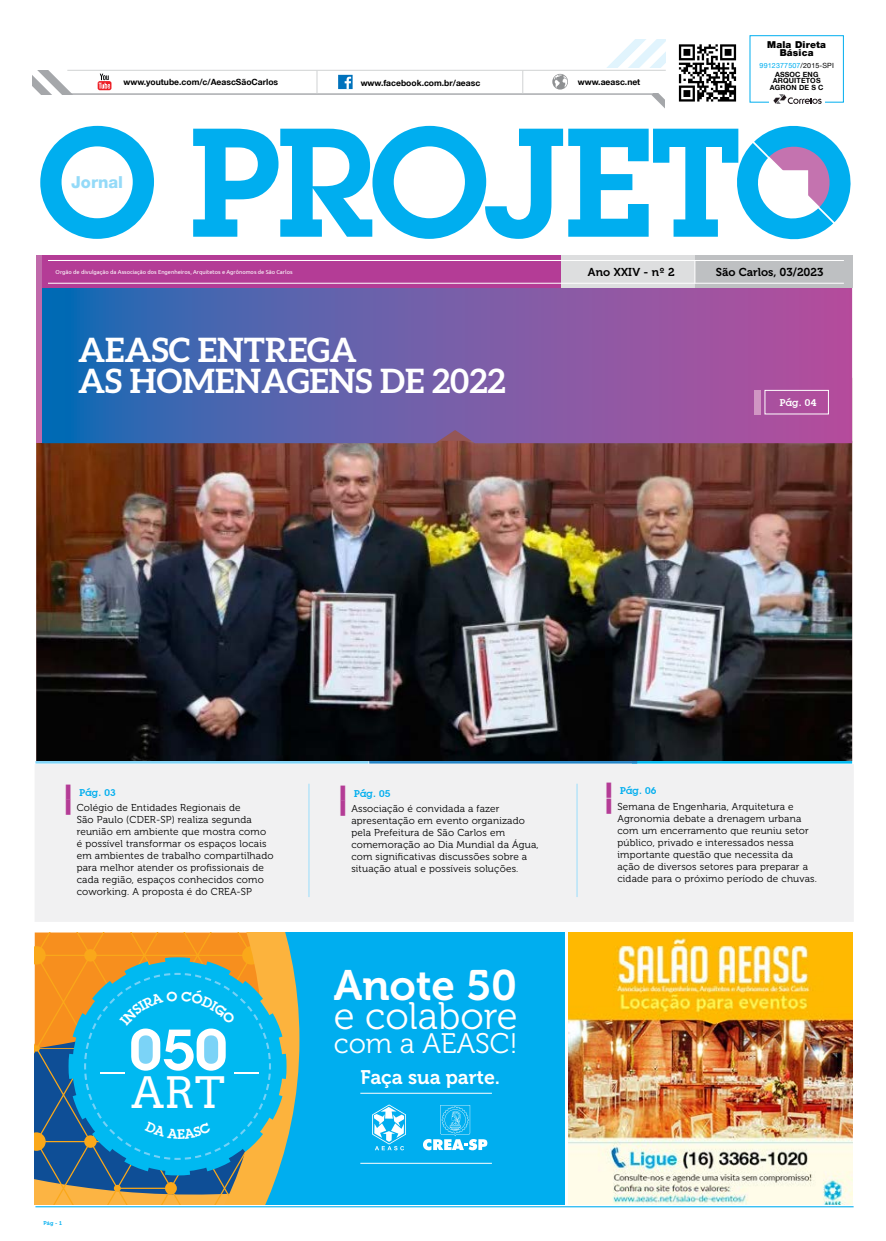
<style>
.page{position:relative;width:886px;height:1241px;background:#fff}
.page>*{position:absolute;margin:0;border:0;box-sizing:border-box;transform-origin:0 0}
.t1{font:700 56.38px "TR Mc Lean";color:#fff}
.t2{font:43.25px "Arvo";color:#fff}
.t3{font:42.38px "Museo 700";color:#fff}
.t4{font:38.25px "Museo 300";color:#fff}
.t5{font:700 33.5px/31px "Aleo";color:#fff}
.t6{font:28.25px "Museo 300";color:#fff}
.t7{font:19.62px "Museo 700";color:#fff}
.t8{font:800 16.5px "Helvetica Neue LT";color:#94daf8}
.t9{font:11.38px "Museo 700";color:#000}
.t10{font:11.38px "Museo 700";letter-spacing:.02em;color:#000}
.t11{font:10px/12px "Museo 300";letter-spacing:.02em;color:#000}
.t12{font:700 9.62px "TR Mc Lean";letter-spacing:.02em;color:#00aeef}
.t13{font:700 9.62px "TR Mc Lean";color:#fff}
.t14{font:900 9.5px/8.5px "Helvetica Neue LT";letter-spacing:.02em;color:#000;text-align:center}
.t15{font:700 8.5px "Helvetica Neue LT";color:#000}
.t16{font:7.12px/8.5px "Helvetica Neue LT";letter-spacing:.02em;color:#00aeef;text-align:center}
.t17{font:700 7.12px/6.6px "Helvetica Neue LT";letter-spacing:.02em;color:#000;text-align:center}
.t18{font:5.75px "Ubuntu";color:#fff}
.t19{font:5.5px "Museo 700";color:#00aeef}
.s1{color:#000}
.s2{font-weight:700;color:#000}
.s3{font-family:"Arial";font-weight:400;font-size:12.5px;color:#b43c96}
.s4{font-family:"Arial";font-size:12.5px;color:#b43c96}
</style>
<div class="page">
<img style="left:36px;top:443px;width:816px;height:318px">
<svg style="left:42px;top:288px;width:810px;height:155px;background:#6e5da8"></svg>
<div style="left:646px;top:764px;width:208px;height:157px;background:#f1f1f2"></div>
<div style="left:564px;top:764px;width:82px;height:157px;background:#f1f1f2"></div>
<div style="left:36px;top:255px;width:525px;height:33px;background:#b43c96"></div>
<div style="left:36px;top:255px;width:6px;height:188px;background:#c069aa"></div>
<div style="left:561px;top:255px;width:134px;height:33px;background:#dddedf"></div>
<div style="left:695px;top:255px;width:157px;height:33px;background:#bec0c2"></div>
<hr style="left:67px;top:93px;width:589px;height:2px;background:#a5a7aa">
<svg style="left:32px;top:70px;width:47px;height:25px"></svg>
<svg style="left:608px;top:39px;width:58px;height:28px"></svg>
<svg style="left:645px;top:94px;width:19px;height:14px"></svg>
<svg style="left:40px;top:126px;width:114px;height:113px"></svg>
<svg style="left:193px;top:125px;width:658px;height:115px"></svg>
<div style="left:750px;top:35px;width:93px;height:67px;border:1px solid #00aeef"></div>
<div style="left:769px;top:91px;width:56px;height:16px;background:#fff"></div>
<svg style="left:773px;top:94px;width:48px;height:10px"></svg>
<hr style="left:67px;top:70px;width:599px;height:1px;background:#d0d2d3">
<svg style="left:522px;top:71px;width:1px;height:22px"></svg>
<svg style="left:317px;top:71px;width:1px;height:22px"></svg>
<svg style="left:338px;top:75px;width:15px;height:14px"></svg>
<svg style="left:98px;top:74px;width:13px;height:16px"></svg>
<svg style="left:552px;top:74px;width:16px;height:16px"></svg>
<hr style="left:35px;top:1205px;width:818px;height:2px;background:#00aeef">
<hr style="left:48px;top:283px;width:796px;height:1px;background:#fff">
<hr style="left:48px;top:260px;width:796px;height:1px;background:#fff">
<svg style="left:694px;top:261px;width:1px;height:22px"></svg>
<svg style="left:678px;top:44px;width:59px;height:58px"></svg>
<svg style="left:679px;top:44px;width:57px;height:57px"></svg>
<svg style="left:35px;top:739px;width:529px;height:469px;fill:#f1f1f2"></svg>
<img style="left:568px;top:932px;width:284px;height:272px">
<div style="left:764px;top:390px;width:65px;height:24px;border:1px solid #fff"></div>
<hr style="left:308px;top:783px;width:2px;height:113px;background:#abe1fa">
<hr style="left:576px;top:783px;width:2px;height:113px;background:#abe1fa">
<hr style="left:632px;top:761px;width:220px;height:2px;background:#00b9f1">
<hr style="left:369px;top:761px;width:268px;height:2px;background:#2484c6">
<hr style="left:35px;top:761px;width:334px;height:2px;background:#81d4f7">
<div style="left:754px;top:390px;width:7px;height:24px;background:#d096c3"></div>
<svg style="left:35px;top:932px;width:529px;height:272px;background:#2ea9ca"></svg>
<p class="t15" style="left:123px;top:77px;width:156px">www.youtube.com/c/AeascSãoCarlos</p>
<p class="t15" style="left:361px;top:77px;width:121px">www.facebook.com.br/aeasc</p>
<p class="t15" style="left:578px;top:77px;width:64px">www.aeasc.net</p>
<h3 class="t8" style="left:71px;top:172px;width:53px">Jornal</h3>
<p class="t14" style="left:767px;top:40px;width:60px">Mala Direta<br>Básica</p>
<p class="t16" style="left:759px;top:61px;width:76px">9912377507<span class="s1">/2015-SPI<br></span><span class="s2">ASSOC ENG</span></p>
<p class="t17" style="left:770px;top:77px;width:55px">ARQUITETOS<br>AGRON DE S C</p>
<p class="t18" style="left:56px;top:268px;width:238px">Orgão de divulgação da Associação dos Engenheiros, Arquitetos e Agrônomos de São Carlos</p>
<p class="t10" style="left:588px;top:266px;width:88px">Ano XXIV - nº 2</p>
<p class="t9" style="left:716px;top:266px;width:109px">São Carlos, 03/2023</p>
<h3 class="t5" style="left:78px;top:334px;width:429px">AEASC ENTREGA<br>AS HOMENAGENS DE 2022</h3>
<p class="t13" style="left:780px;top:396px;width:38px">Pág. 04</p>
<p class="t12" style="left:66px;top:785px;width:51px"><span class="s3">▌</span> Pág. 03</p>
<p class="t11" style="left:77px;top:801px;width:198px;text-indent:-11px"><span class="s4">▌</span> Colégio de Entidades Regionais de<br>São Paulo (CDER-SP) realiza segunda reunião em ambiente que mostra como é possível transformar os espaços locais em ambientes de trabalho compartilhado para melhor atender os profissionais de cada região, espaços conhecidos como coworking. A proposta é do CREA-SP</p>
<p class="t19" style="left:44px;top:1219px;width:20px">Pág - 1</p>
<h1 class="t1" style="left:129px;top:1012px;width:100px">050</h1>
<h2 class="t2" style="left:132px;top:1066px;width:95px">ART</h2>
<p class="t12" style="left:341px;top:786px;width:51px"><span class="s3">▌</span> Pág. 05</p>
<p class="t11" style="left:351px;top:802px;width:189px;text-indent:-11px"><span class="s4">▌</span> Associação é convidada a fazer apresentação em evento organizado pela Prefeitura de São Carlos em comemoração ao Dia Mundial da Água, com significativas discussões sobre a situação atual e possíveis soluções.</p>
<h3 class="t3" style="left:334px;top:961px;width:185px">Anote 50</h3>
<h3 class="t4" style="left:334px;top:994px;width:185px">e colabore</h3>
<h3 class="t6" style="left:334px;top:1028px;width:185px">com a AEASC!</h3>
<h3 class="t7" style="left:360px;top:1065px;width:141px">Faça sua parte.</h3>
<p class="t12" style="left:607px;top:784px;width:51px"><span class="s3">▌</span> Pág. 06</p>
<p class="t11" style="left:617px;top:800px;width:201px;text-indent:-11px"><span class="s4">▌</span> Semana de Engenharia, Arquitetura e Agronomia debate a drenagem urbana com um encerramento que reuniu setor público, privado e interessados nessa importante questão que necessita da ação de diversos setores para preparar a cidade para o próximo período de chuvas.</p>
</div>
